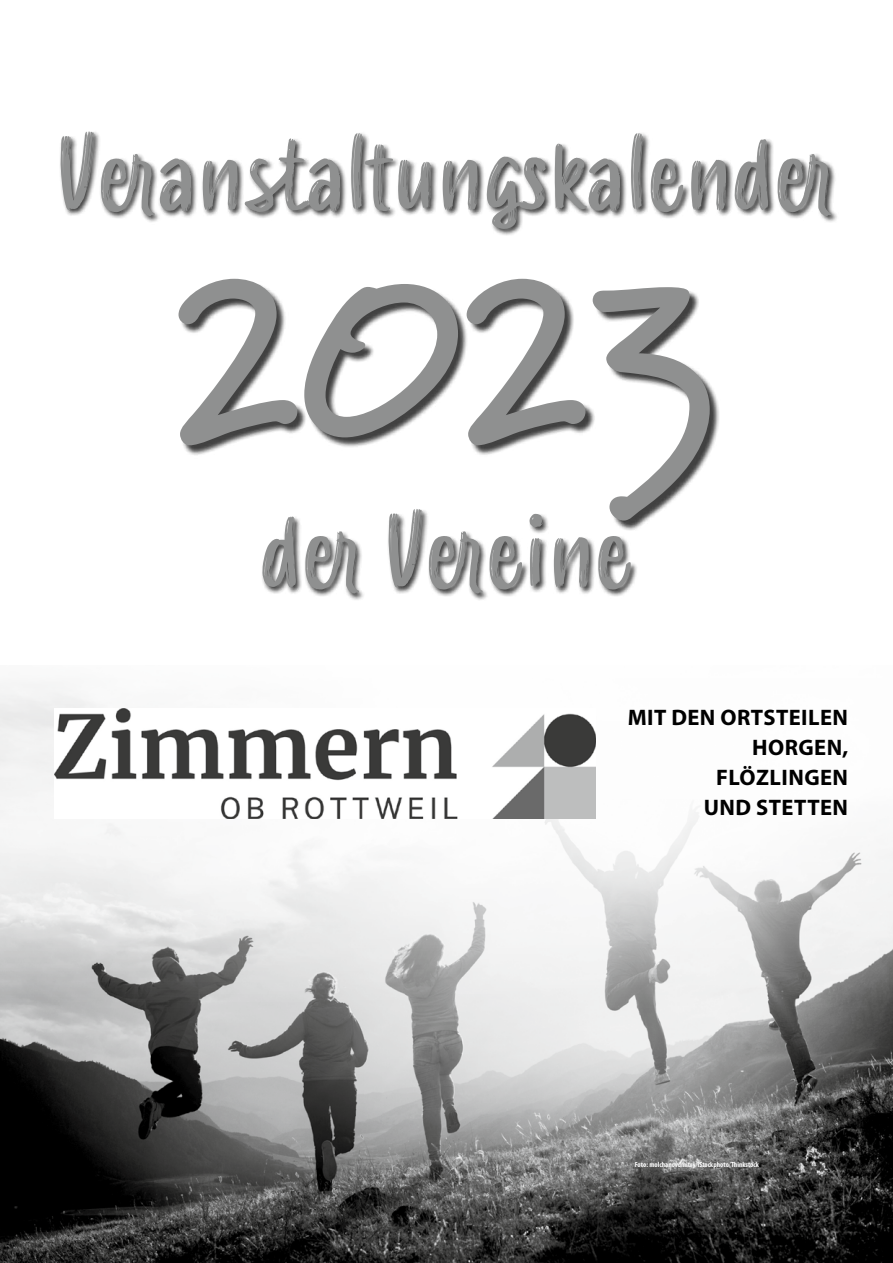
<style>
.page{position:relative;width:893px;height:1263px;background:#fff}
.page>*{position:absolute;margin:0;border:0;box-sizing:border-box;transform-origin:0 0}
.t1{font:700 247.5px "Marydale";color:#8f9090}
.t2{font:97.5px "Smoothy";color:#8f9090}
.t3{font:700 22.5px/30px "Myriad Pro";letter-spacing:.02em;color:#000;text-align:right}
.t4{font:700 condensed 7.5px "Myriad Pro";color:#fff}
</style>
<div class="page">
<img style="left:0;top:683px;width:893px;height:580px">
<div style="left:180px;top:280px;width:540px;height:251px;background:#000;opacity:.75"></div>
<div style="left:59px;top:131px;width:779px;height:105px;background:#000;opacity:.75"></div>
<div style="left:261px;top:508px;width:377px;height:93px;background:#000;opacity:.75"></div>
<img style="left:54px;top:708px;width:541px;height:110px">
<h2 class="t2" style="left:58px;top:104px;width:778px">Veranstaltungskalender</h2>
<h1 class="t1" style="left:172px;top:207px;width:550px">2023</h1>
<h2 class="t2" style="left:260px;top:481px;width:375px">der Vereine</h2>
<h3 class="t3" style="left:628px;top:702px;width:222px">MIT DEN ORTSTEILEN<br>HORGEN,<br>FLÖZLINGEN<br>UND STETTEN</h3>
<p class="t4" style="left:635px;top:1160px;width:126px">Foto: molchanovdmitry/iStockphoto/Thinkstock</p>
</div>
